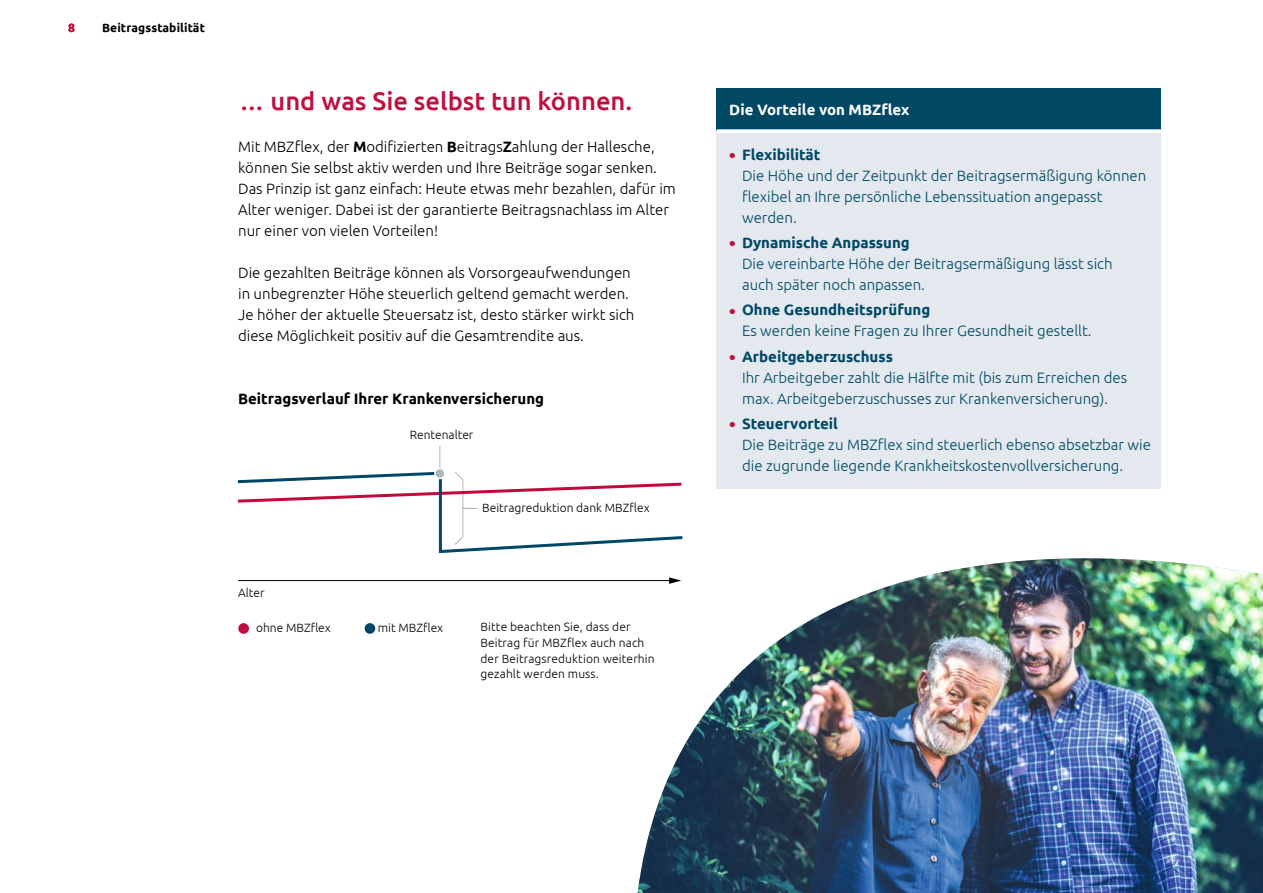
<style>
.page{position:relative;width:1263px;height:893px;background:#fff}
.page>*{position:absolute;margin:0;border:0;box-sizing:border-box;transform-origin:0 0}
.t1{font:500 25.5px "Ubuntu";color:#c0103e}
.t2{font:300 15px/21px "Ubuntu";color:#004864}
.t3{font:300 15px/21px "Ubuntu";color:#000}
.t4{font:700 15px "Ubuntu";color:#000}
.t5{font:700 15px "Ubuntu";color:#fff}
.t6{font:300 12px/15.8px "Ubuntu";letter-spacing:.01em;color:#000}
.t7{font:700 12px "Ubuntu";letter-spacing:.01em;color:#000}
.t8{font:700 12px "Ubuntu";color:#c0103e}
.s1{font-weight:700}
.s2{font-weight:700;font-size:18px;color:#c0103e}
</style>
<div class="page">
<div style="left:716px;top:89px;width:445px;height:42px;background:#004864"></div>
<div style="left:716px;top:131px;width:445px;height:357px;background:#e3e9ef"></div>
<svg style="left:716px;top:129px;width:445px;height:4px;background:#e9eff1"></svg>
<img style="left:637px;top:558px;width:626px;height:335px">
<hr style="left:238px;top:580px;width:433px;height:1px;background:#000">
<svg style="left:669px;top:577px;width:12px;height:7px"></svg>
<svg style="left:238px;top:446px;width:444px;height:108px"></svg>
<div style="left:238px;top:623px;width:11px;height:11px;background:#be0c3e;border-radius:50%"></div>
<div style="left:365px;top:623px;width:10px;height:11px;background:#004767;border-radius:50%"></div>
<p class="t8" style="left:68px;top:20px;width:8px">8</p>
<p class="t7" style="left:102px;top:20px;width:105px">Beitragsstabilität</p>
<h1 class="t1" style="left:239px;top:84px;width:395px">… und was Sie selbst tun können.</h1>
<p class="t3" style="left:238px;top:135px;width:439px">Mit MBZflex, der <span class="s1">M</span>odifizierten <span class="s1">B</span>eitrags<span class="s1">Z</span>ahlung der Hallesche, können Sie selbst aktiv werden und Ihre Beiträge sogar senken.<br>Das Prinzip ist ganz einfach: Heute etwas mehr bezahlen, dafür im Alter weniger. Dabei ist der garantierte Beitragsnachlass im Alter nur einer von vielen Vorteilen!</p>
<p class="t3" style="left:238px;top:261px;width:398px">Die gezahlten Beiträge können als Vorsorgeaufwendungen in unbegrenzter Höhe steuerlich geltend gemacht werden.<br>Je höher der aktuelle Steuersatz ist, desto stärker wirkt sich diese Möglichkeit positiv auf die Gesamtrendite aus.</p>
<p class="t4" style="left:238px;top:389px;width:307px">Beitragsverlauf Ihrer Krankenversicherung</p>
<p class="t6" style="left:238px;top:585px;width:28px">Alter</p>
<p class="t6" style="left:410px;top:427px;width:65px">Rentenalter</p>
<p class="t6" style="left:482px;top:500px;width:169px">Beitragreduktion dank MBZflex</p>
<p class="t6" style="left:256px;top:619px;width:76px">ohne MBZflex</p>
<p class="t6" style="left:378px;top:619px;width:67px">mit MBZflex</p>
<p class="t6" style="left:480px;top:619px;width:176px">Bitte beachten Sie, dass der<br>Beitrag für MBZflex auch nach der Beitragsreduktion weiterhin gezahlt werden muss.</p>
<p class="t5" style="left:729px;top:100px;width:182px">Die Vorteile von MBZflex</p>
<p class="t2" style="left:742px;top:144px;width:406px;text-indent:-13px"><span class="s2">•</span> <span class="s1">Flexibilität<br></span>Die Höhe und der Zeitpunkt der Beitragsermäßigung können flexibel an Ihre persönliche Lebenssituation angepasst werden.</p>
<p class="t2" style="left:742px;top:232px;width:372px;text-indent:-13px"><span class="s2">•</span> <span class="s1">Dynamische Anpassung<br></span>Die vereinbarte Höhe der Beitragsermäßigung lässt sich auch später noch anpassen.</p>
<p class="t2" style="left:742px;top:299px;width:351px;text-indent:-13px"><span class="s2">•</span> <span class="s1">Ohne Gesundheitsprüfung<br></span>Es werden keine Fragen zu Ihrer Gesundheit gestellt.</p>
<p class="t2" style="left:742px;top:345px;width:387px;text-indent:-13px"><span class="s2">•</span> <span class="s1">Arbeitgeberzuschuss<br></span>Ihr Arbeitgeber zahlt die Hälfte mit (bis zum Erreichen des max. Arbeitgeberzuschusses zur Krankenversicherung).</p>
<p class="t2" style="left:742px;top:413px;width:410px;text-indent:-13px"><span class="s2">•</span> <span class="s1">Steuervorteil<br></span>Die Beiträge zu MBZflex sind steuerlich ebenso absetzbar wie die zugrunde liegende Krankheitskostenvollversicherung.</p>
</div>
